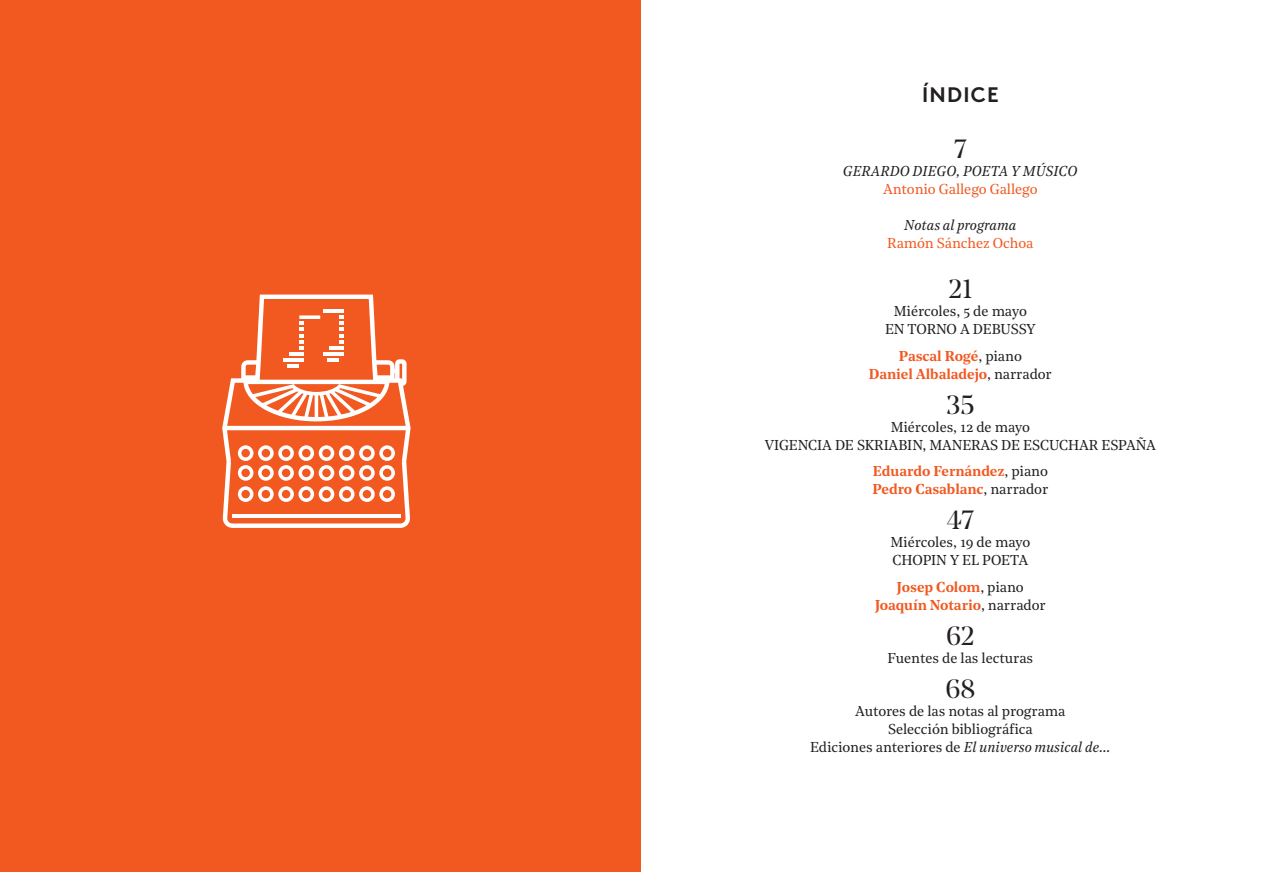
<style>
.page{position:relative;width:1276px;height:872px;background:#fff}
.page>*{position:absolute;margin:0;border:0;box-sizing:border-box;transform-origin:0 0}
.t1{font:26.25px "Noe Display";letter-spacing:-.005em;color:#231f20}
.t2{font:700 21px "Brown Pro";letter-spacing:.06em;color:#231f20}
.t3{font:14.25px/18px "Noe Text";letter-spacing:-.005em;color:#231f20;text-align:center}
.t4{font:600 14.25px/18px "Noe Text";letter-spacing:-.005em;color:#f15921;text-align:center}
.t5{font:italic 14.25px "Noe Text";letter-spacing:.005em;color:#231f20}
.t6{font:14.25px "Noe Text";letter-spacing:-.005em;color:#f15921}
.s1{font-weight:400;color:#231f20}
.s2{font-style:italic}
</style>
<div class="page">
<div style="left:0;top:0;width:640px;height:872px;background:#f15921"></div>
<svg style="left:222px;top:294px;width:189px;height:234px"></svg>
<hr style="left:287px;top:364px;width:12px;height:4px;background:#fff">
<hr style="left:329px;top:346px;width:15px;height:3px;background:#fff">
<hr style="left:323px;top:352px;width:21px;height:3px;background:#fff">
<hr style="left:327px;top:358px;width:12px;height:4px;background:#fff">
<h2 class="t2" style="left:922px;top:77px;width:78px">ÍNDICE</h2>
<h1 class="t1" style="left:954px;top:133px;width:14px">7</h1>
<p class="t5" style="left:843px;top:161px;width:236px">GERARDO DIEGO, POETA Y MÚSICO</p>
<p class="t6" style="left:883px;top:179px;width:156px">Antonio Gallego Gallego</p>
<p class="t5" style="left:904px;top:215px;width:114px">Notas al programa</p>
<p class="t6" style="left:887px;top:233px;width:148px">Ramón Sánchez Ochoa</p>
<h1 class="t1" style="left:948px;top:273px;width:25px">21</h1>
<p class="t3" style="left:885px;top:301px;width:152px">Miércoles, 5 de mayo<br>EN TORNO A DEBUSSY</p>
<p class="t4" style="left:869px;top:346px;width:185px">Pascal Rogé<span class="s1">, piano<br></span>Daniel Albaladejo<span class="s1">, narrador</span></p>
<h1 class="t1" style="left:946px;top:388px;width:30px">35</h1>
<p class="t3" style="left:765px;top:417px;width:392px">Miércoles, 12 de mayo<br>VIGENCIA DE SKRIABIN, MANERAS DE ESCUCHAR ESPAÑA</p>
<p class="t4" style="left:872px;top:461px;width:177px;text-align:left">Eduardo Fernández<span class="s1">, piano<br></span>Pedro Casablanc<span class="s1">, narrador</span></p>
<h1 class="t1" style="left:947px;top:504px;width:28px">47</h1>
<p class="t3" style="left:890px;top:532px;width:141px;text-align:left">Miércoles, 19 de mayo<br>CHOPIN Y EL POETA</p>
<p class="t4" style="left:875px;top:577px;width:172px">Josep Colom<span class="s1">, piano<br></span>Joaquín Notario<span class="s1">, narrador</span></p>
<h1 class="t1" style="left:946px;top:619px;width:30px">62</h1>
<p class="t3" style="left:887px;top:648px;width:147px">Fuentes de las lecturas</p>
<h1 class="t1" style="left:945px;top:672px;width:31px">68</h1>
<p class="t3" style="left:810px;top:701px;width:302px">Autores de las notas al programa<br>Selección bibliográfica<br>Ediciones anteriores de <span class="s2">El universo musical de...</span></p>
</div>
